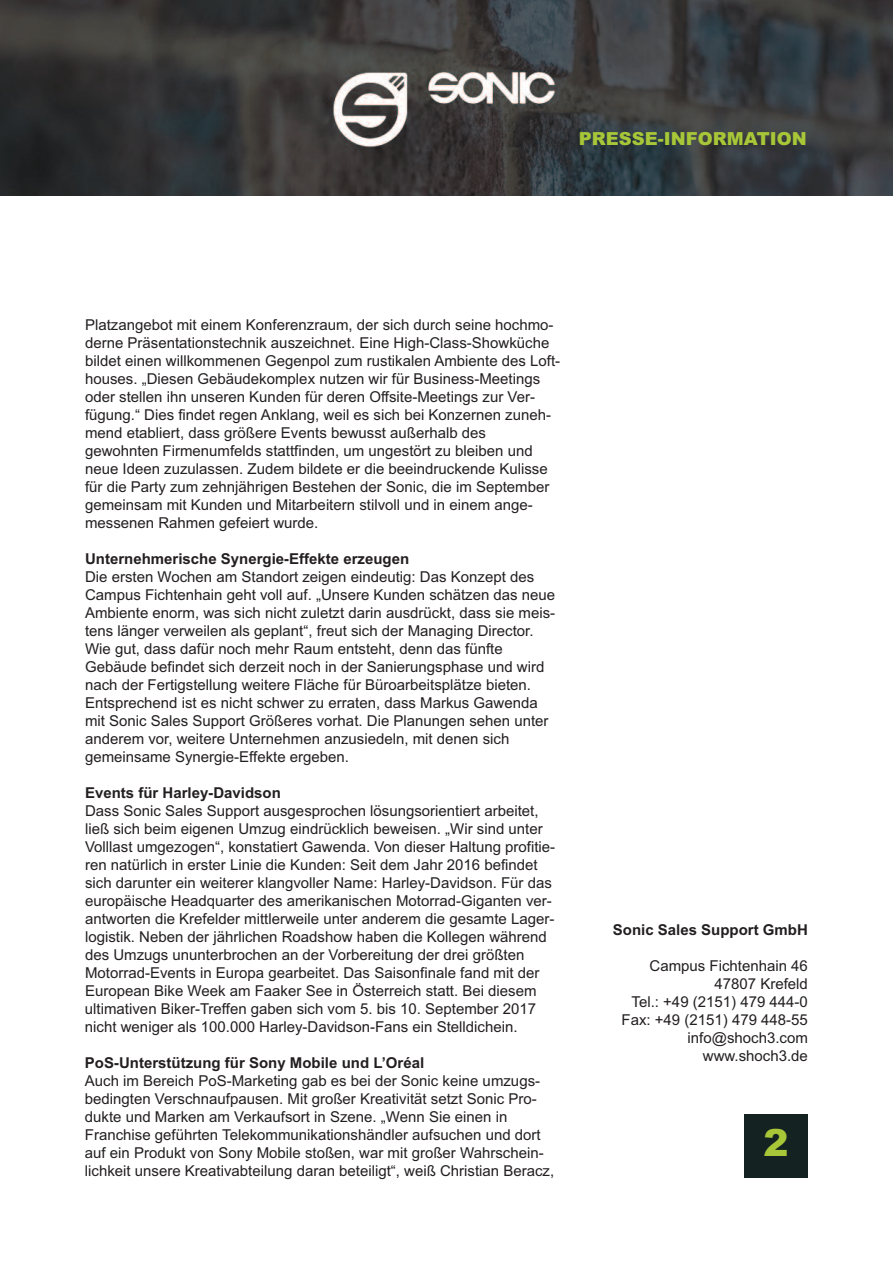
<style>
.page{position:relative;width:893px;height:1263px;background:#fff}
.page>*{position:absolute;margin:0;border:0;box-sizing:border-box;transform-origin:0 0}
.t1{font:900 37.5px "Arial";color:#a8c738}
.t2{font:900 18px "Arial";color:#a8c738}
.t3{font:15px/18px "Arial";color:#231f20}
.t4{font:700 15px "Arial";color:#231f20}
.s1{font-weight:700}
</style>
<div class="page">
<img style="left:0;top:0;width:893px;height:196px">
<div style="left:744px;top:1114px;width:64px;height:64px;background:#142221"></div>
<p class="t2" style="left:579px;top:128px;width:229px">PRESSE-INFORMATION</p>
<p class="t3" style="left:85px;top:316px;width:477px">Platzangebot mit einem Konferenzraum, der sich durch seine hochmo&shy;derne Präsentationstechnik auszeichnet. Eine High-Class-Showküche bildet einen willkommenen Gegenpol zum rustikalen Ambiente des Loft&shy;houses. „Diesen Gebäudekomplex nutzen wir für Business-Meetings oder stellen ihn unseren Kunden für deren Offsite-Meetings zur Ver - fügung.“ Dies findet regen Anklang, weil es sich bei Konzernen zuneh&shy;mend etabliert, dass größere Events bewusst außerhalb des gewohnten Firmenumfelds stattfinden, um ungestört zu bleiben und neue Ideen zuzulassen. Zudem bildete er die beeindruckende Kulisse für die Party zum zehnjährigen Bestehen der Sonic, die im September gemeinsam mit Kunden und Mitarbeitern stilvoll und in einem ange&shy;messenen Rahmen gefeiert wurde.</p>
<p class="t3" style="left:85px;top:550px;width:472px"><span class="s1">Unternehmerische Synergie-Effekte erzeugen<br></span>Die ersten Wochen am Standort zeigen eindeutig: Das Konzept des Campus Fichtenhain geht voll auf. „Unsere Kunden schätzen das neue Ambiente enorm, was sich nicht zuletzt darin ausdrückt, dass sie meis&shy;tens länger verweilen als geplant“, freut sich der Managing Director.<br>Wie gut, dass dafür noch mehr Raum entsteht, denn das fünfte Gebäude befindet sich derzeit noch in der Sanierungsphase und wird nach der Fertigstellung weitere Fläche für Büroarbeitsplätze bieten.<br>Entsprechend ist es nicht schwer zu erraten, dass Markus Gawenda mit Sonic Sales Support Größeres vorhat. Die Planungen sehen unter anderem vor, weitere Unternehmen anzusiedeln, mit denen sich gemeinsame Synergie-Effekte ergeben.</p>
<p class="t3" style="left:85px;top:784px;width:472px"><span class="s1">Events für Harley-Davidson<br></span>Dass Sonic Sales Support ausgesprochen lösungsorientiert arbeitet, ließ sich beim eigenen Umzug eindrücklich beweisen. „Wir sind unter Volllast umgezogen“, konstatiert Gawenda. Von dieser Haltung profitie&shy;ren natürlich in erster Linie die Kunden: Seit dem Jahr 2016 befindet sich darunter ein weiterer klangvoller Name: Harley-Davidson. Für das europäische Headquarter des amerikanischen Motorrad-Giganten ver&shy;antworten die Krefelder mittlerweile unter anderem die gesamte Lager&shy;logistik. Neben der jährlichen Roadshow haben die Kollegen während des Umzugs ununterbrochen an der Vorbereitung der drei größten Motorrad-Events in Europa gearbeitet. Das Saisonfinale fand mit der European Bike Week am Faaker See in Österreich statt. Bei diesem ultimativen Biker-Treffen gaben sich vom 5. bis 10. September 2017 nicht weniger als 100.000 Harley-Davidson-Fans ein Stelldichein.</p>
<p class="t3" style="left:85px;top:1054px;width:471px"><span class="s1">PoS-Unterstützung für Sony Mobile und L’Oréal<br></span>Auch im Bereich PoS-Marketing gab es bei der Sonic keine umzugs - bedingten Verschnaufpausen. Mit großer Kreativität setzt Sonic Pro&shy;dukte und Marken am Verkaufsort in Szene. „Wenn Sie einen in Franchise geführten Telekommunikationshändler aufsuchen und dort auf ein Produkt von Sony Mobile stoßen, war mit großer Wahrschein&shy;lichkeit unsere Kreativabteilung daran beteiligt“, weiß Christian Beracz,</p>
<p class="t4" style="left:613px;top:921px;width:197px">Sonic Sales Support GmbH</p>
<p class="t3" style="left:621px;top:956px;width:188px;text-align:right">Campus Fichtenhain 46<br>47807 Krefeld<br>Tel.: +49 (2151) 479 444-0<br>Fax: +49 (2151) 479 448-55 info@shoch3.com www.shoch3.de</p>
<p class="t1" style="left:763px;top:1120px;width:27px">2</p>
</div>
